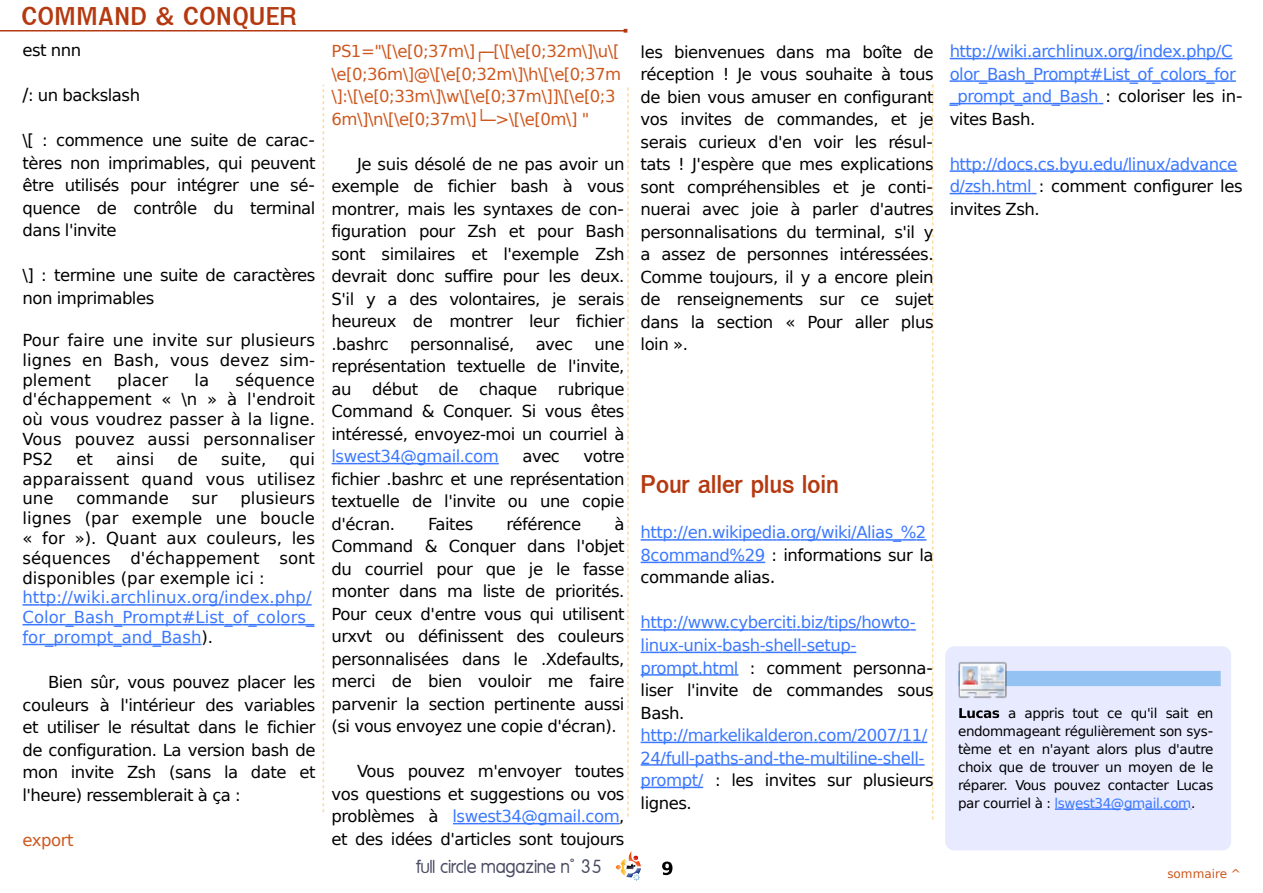
<style>
.page{position:relative;width:1263px;height:893px;background:#fff}
.page>*{position:absolute;margin:0;border:0;box-sizing:border-box;transform-origin:0 0}
.t1{font:700 25.5px "Garuda";letter-spacing:-.03em;color:#b53910}
.t2{font:700 25.5px "Garuda";color:#b53910}
.t3{font:18px "Mg Open Modata";color:#4a4c63}
.t4{font:16.5px/22.5px "DejaVu Sans";letter-spacing:-.03em;color:#000;text-align:justify}
.t5{font:16.5px/22.5px "DejaVu Sans";letter-spacing:-.03em;color:#3b78ff}
.t6{font:16.5px/22.5px "DejaVu Sans";letter-spacing:-.03em;color:#cd581e}
.t7{font:16.5px/19.8px "DejaVu Sans";color:#3b78ff}
.t8{font:16.5px "DejaVu Sans";color:#000}
.t9{font:13.5px/18px "DejaVu Sans";letter-spacing:-.03em;color:#000;text-align:justify}
.t10{font:12px "DejaVu Sans";color:#cd581e}
.s1{font-size:18px}
.s2{color:#000}
.s3{color:#3b78ff}
.s4{font-size:18px;color:#000}
</style>
<div class="page">
<svg style="left:323px;top:85px;width:1px;height:727px"></svg>
<svg style="left:627px;top:87px;width:2px;height:729px"></svg>
<img style="left:616px;top:851px;width:25px;height:30px">
<svg style="left:662px;top:861px;width:10px;height:14px"></svg>
<hr style="left:0;top:30px;width:625px;height:1px;background:#b53910">
<div style="left:945px;top:646px;width:286px;height:204px;background:#e8ebff"></div>
<svg style="left:959px;top:708px;width:40px;height:10px"></svg>
<svg style="left:1055px;top:808px;width:136px;height:2px"></svg>
<div style="left:958px;top:671px;width:263px;height:15px;background:#94c2f2"></div>
<img style="left:958px;top:654px;width:48px;height:48px">
<svg style="left:22px;top:604px;width:290px;height:2px"></svg>
<svg style="left:22px;top:624px;width:292px;height:1px"></svg>
<svg style="left:22px;top:644px;width:179px;height:1px"></svg>
<svg style="left:332px;top:463px;width:167px;height:1px"></svg>
<svg style="left:453px;top:823px;width:167px;height:1px"></svg>
<svg style="left:641px;top:84px;width:292px;height:735px"></svg>
<svg style="left:950px;top:58px;width:282px;height:1px"></svg>
<svg style="left:950px;top:80px;width:286px;height:2px"></svg>
<svg style="left:950px;top:103px;width:153px;height:1px"></svg>
<svg style="left:950px;top:170px;width:287px;height:2px"></svg>
<svg style="left:950px;top:193px;width:86px;height:1px"></svg>
<h1 class="t2" style="left:21px;top:2px;width:277px">COMMAND &amp; CONQUER</h1>
<p class="t4" style="left:22px;top:39px;width:60px">est nnn</p>
<p class="t4" style="left:22px;top:84px;width:119px"><span class="s1">/</span>: un backslash</p>
<p class="t4" style="left:22px;top:129px;width:294px">\[ : commence une suite de carac&shy;tères non imprimables, qui peuvent être utilisés pour intégrer une sé&shy;quence de contrôle du terminal dans l'invite</p>
<p class="t4" style="left:22px;top:264px;width:294px">\] : termine une suite de caractères non imprimables</p>
<p class="t4" style="left:22px;top:330px;width:294px;line-height:19.8px">Pour faire une invite sur plusieurs lignes en Bash, vous devez sim&shy;plement</p>
<p class="t4" style="left:22px;top:370px;width:294px;line-height:19.8px;text-indent:213px">séquence d'échappement « \n » à l'endroit où vous voudrez passer à la ligne.<br>Vous pouvez aussi personnaliser PS2</p>
<p class="t4" style="left:117px;top:369px;width:53px">placer</p>
<p class="t4" style="left:195px;top:369px;width:16px">la</p>
<p class="t4" style="left:22px;top:449px;width:294px;line-height:19.8px;text-indent:267px">qui apparaissent quand vous utilisez une</p>
<p class="t4" style="left:76px;top:448px;width:18px">et</p>
<p class="t4" style="left:116px;top:448px;width:40px">ainsi</p>
<p class="t4" style="left:177px;top:448px;width:22px">de</p>
<p class="t4" style="left:221px;top:448px;width:47px">suite,</p>
<p class="t4" style="left:22px;top:489px;width:294px;line-height:19.8px;text-indent:218px">plusieurs lignes (par exemple une boucle « for »). Quant aux couleurs, les séquences d'échappement sont disponibles (par exemple ici :</p>
<p class="t7" style="left:22px;top:588px;width:293px">http://wiki.archlinux.org/index.php/<br>Color_Bash_Prompt#List_of_colors_ for_prompt_and_Bash<span class="s2">).</span></p>
<p class="t4" style="left:22px;top:671px;width:294px;text-indent:26px">Bien sûr, vous pouvez placer les couleurs à l'intérieur des variables et utiliser le résultat dans le fichier de configuration. La version bash de mon invite Zsh (sans la date et l'heure) ressemblerait à ça :</p>
<p class="t6" style="left:22px;top:829px;width:52px">export</p>
<p class="t8" style="left:76px;top:489px;width:94px">commande</p>
<p class="t4" style="left:192px;top:487px;width:27px">sur</p>
<p class="t6" style="left:332px;top:40px;width:291px">PS1="\[\e[0;37m\]┌─[\[\e[0;32m\]\u\[ \e[0;36m\]@\[\e[0;32m\]\h\[\e[0;37m \]:\[\e[0;33m\]\w\[\e[0;37m\]]\[\e[0;3<br>6m\]\n\[\e[0;37m\]└─&gt;\[\e[0m\] "</p>
<p class="t4" style="left:332px;top:153px;width:294px;text-indent:26px">Je suis désolé de ne pas avoir un exemple de fichier bash à vous montrer, mais les syntaxes de con&shy;figuration pour Zsh et pour Bash sont similaires et l'exemple Zsh devrait donc suffire pour les deux.<br>S'il y a des volontaires, je serais heureux de montrer leur fichier .bashrc</p>
<p class="t4" style="left:410px;top:333px;width:106px">personnalisé,</p>
<p class="t4" style="left:536px;top:333px;width:39px">avec</p>
<p class="t4" style="left:332px;top:333px;width:294px;text-indent:263px">une représentation textuelle de l'invite, au début de chaque rubrique Command &amp; Conquer. Si vous êtes intéressé, envoyez-moi un courriel à</p>
<p class="t5" style="left:332px;top:445px;width:169px">lswest34@gmail.com</p>
<p class="t4" style="left:522px;top:445px;width:39px">avec</p>
<p class="t4" style="left:332px;top:445px;width:294px;text-indent:252px">votre fichier .bashrc et une représentation textuelle de l'invite ou une copie d'écran.</p>
<p class="t4" style="left:332px;top:513px;width:294px;text-indent:283px">à Command &amp; Conquer dans l'objet du courriel pour que je le fasse monter dans ma liste de priorités.<br>Pour ceux d'entre vous qui utilisent urxvt ou définissent des couleurs personnalisées dans le .Xdefaults, merci de bien vouloir me faire parvenir la section pertinente aussi (si vous envoyez une copie d'écran).</p>
<p class="t4" style="left:332px;top:760px;width:294px;text-indent:26px">Vous pouvez m'envoyer toutes vos questions et suggestions ou vos problèmes à <span class="s3">lswest34@gmail.com</span>, et des idées d'articles sont toujours</p>
<p class="t4" style="left:428px;top:513px;width:47px">Faites</p>
<p class="t4" style="left:506px;top:513px;width:76px">référence</p>
<p class="t4" style="left:641px;top:41px;width:294px">les bienvenues dans ma boîte de réception ! Je vous souhaite à tous de bien vous amuser en configurant vos invites de commandes, et je serais curieux d'en voir les résul&shy;tats ! J'espère que mes explications sont compréhensibles et je conti&shy;nuerai avec joie à parler d'autres personnalisations du terminal, s'il y a assez de personnes intéressées.<br>Comme toujours, il y a encore plein de renseignements sur ce sujet dans la section « Pour aller plus loin ».</p>
<p class="t5" style="left:950px;top:40px;width:294px">http://wiki.archlinux.org/index.php/C olor_Bash_Prompt#List_of_colors_for _prompt_and_Bash <span class="s2">: coloriser les in&shy;vites Bash.</span></p>
<p class="t5" style="left:950px;top:153px;width:294px">http://docs.cs.byu.edu/linux/advance d/zsh.html <span class="s2">: comment configurer les invites Zsh.</span></p>
<h1 class="t1" style="left:641px;top:470px;width:200px">Pour aller plus loin</h1>
<p class="t5" style="left:641px;top:521px;width:294px">http://en.wikipedia.org/wiki/Alias_%2<br>8command%29 <span class="s2">: informations sur la commande alias</span><span class="s4">.</span></p>
<p class="t5" style="left:641px;top:611px;width:294px">http://www.cyberciti.biz/tips/howto&shy;linux-unix-bash-shell-setup&shy;prompt.html <span class="s2">: comment personna&shy;liser l'invite de commandes sous<br>Bash.</span></p>
<p class="t5" style="left:641px;top:724px;width:294px">http://markelikalderon.com/2007/11/<br>24/full-paths-and-the-multiline-shell&shy;prompt/ <span class="s2">: les invites sur plusieurs lignes.</span></p>
<p class="t9" style="left:958px;top:704px;width:257px;text-indent:50px">a appris tout ce qu'il sait en endommageant régulièrement son sys&shy;tème et en n'ayant alors plus d'autre choix que de trouver un moyen de le réparer. Vous pouvez contacter Lucas par courriel à : <span class="s3">lswest34@gmail.com</span>.</p>
<p class="t3" style="left:416px;top:858px;width:187px">full circle magazine n° 35</p>
<p class="t10" style="left:1167px;top:867px;width:75px">sommaire ^</p>
</div>
